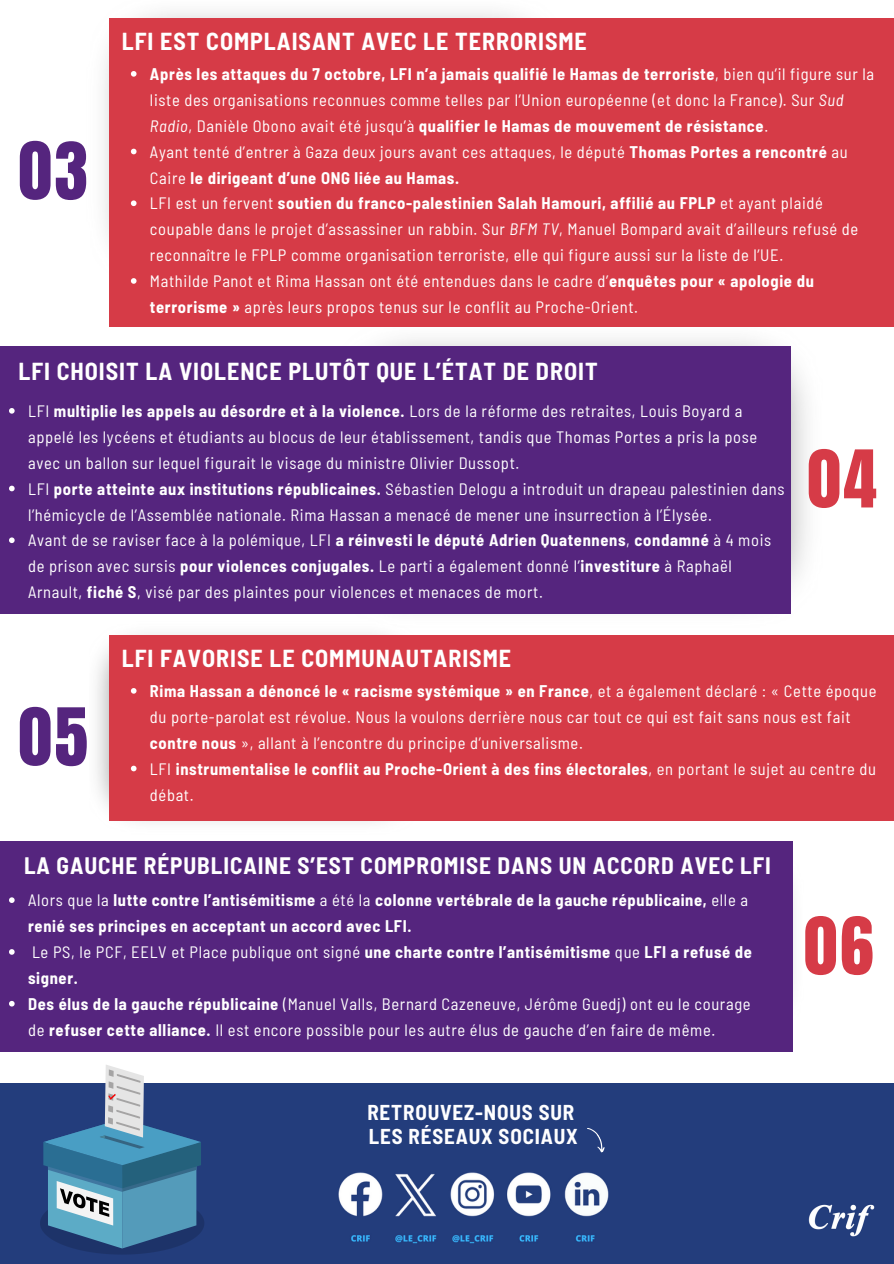
<style>
.page{position:relative;width:894px;height:1264px;background:#fff}
.page>*{position:absolute;margin:0;border:0;box-sizing:border-box;transform-origin:0 0}
.t1{font:67.5px "Anton";color:#d63b47}
.t2{font:67.5px "Anton";color:#55257e}
.t3{font:700 semi-condensed 24px "Barlow";letter-spacing:.04em;color:#fff}
.t4{font:700 semi-condensed 23.25px "Barlow";letter-spacing:.04em;color:#fff}
.t5{font:700 semi-condensed 21px/24.8px "Barlow";letter-spacing:.04em;color:#fefeff}
.t6{font:semi-condensed 16.5px/25.8px "Barlow";letter-spacing:.04em;color:#fff}
.t7{font:700 semi-condensed 16.5px/25.8px "Barlow";letter-spacing:.04em;color:#fff}
.s1{font-weight:700}
.s2{font-style:italic}
.s3{font-weight:400}
</style>
<div class="page">
<div style="left:0;top:1082px;width:893px;height:181px;background:#233d7c"></div>
<img style="left:808px;top:1204px;width:67px;height:33px">
<img style="left:338px;top:1172px;width:271px;height:72px">
<svg style="left:587px;top:1128px;width:18px;height:25px"></svg>
<img style="left:792px;top:843px;width:2px;height:195px">
<div style="left:0;top:840px;width:792px;height:211px;background:#55257e"></div>
<svg style="left:9px;top:897px;width:6px;height:6px"></svg>
<svg style="left:9px;top:949px;width:6px;height:5px"></svg>
<svg style="left:9px;top:1000px;width:6px;height:6px"></svg>
<svg style="left:40px;top:1065px;width:164px;height:189px"></svg>
<img style="left:326px;top:326px;width:498px;height:288px">
<div style="left:0;top:346px;width:790px;height:268px;background:#55257e"></div>
<svg style="left:9px;top:408px;width:6px;height:5px"></svg>
<svg style="left:9px;top:485px;width:6px;height:6px"></svg>
<svg style="left:9px;top:537px;width:6px;height:6px"></svg>
<img style="left:97px;top:634px;width:330px;height:188px">
<div style="left:109px;top:635px;width:784px;height:185px;background:#d63b47"></div>
<svg style="left:131px;top:688px;width:5px;height:5px"></svg>
<svg style="left:131px;top:765px;width:5px;height:6px"></svg>
<div style="left:109px;top:18px;width:784px;height:308px;background:#d63b47"></div>
<svg style="left:131px;top:71px;width:5px;height:6px"></svg>
<svg style="left:131px;top:149px;width:5px;height:5px"></svg>
<svg style="left:131px;top:200px;width:5px;height:6px"></svg>
<svg style="left:131px;top:278px;width:5px;height:6px"></svg>
<p class="t2" style="left:18px;top:122px;width:71px">03</p>
<h2 class="t3" style="left:122px;top:26px;width:466px">LFI EST COMPLAISANT AVEC LE TERRORISME</h2>
<p class="t6" style="left:150px;top:60px;width:725px"><span class="s1">Après les attaques du 7 octobre, LFI n’a jamais qualifié le Hamas de terroriste</span>, bien qu’il figure sur la liste des organisations reconnues comme telles par l’Union européenne (et donc la France). Sur <span class="s2">Sud<br>Radio</span>, Danièle Obono avait été jusqu’à <span class="s1">qualifier le Hamas de mouvement de résistance</span>.</p>
<p class="t6" style="left:150px;top:138px;width:699px">Ayant tenté d’entrer à Gaza deux jours avant ces attaques, le député <span class="s1">Thomas Portes a rencontré</span> au<br>Caire <span class="s1">le dirigeant d’une ONG liée au Hamas.</span></p>
<p class="t6" style="left:150px;top:190px;width:709px">LFI est un fervent <span class="s1">soutien du franco-palestinien Salah Hamouri, affilié au FPLP</span> et ayant plaidé coupable dans le projet d’assassiner un rabbin. Sur <span class="s2">BFM TV</span>, Manuel Bompard avait d’ailleurs refusé de reconnaître le FPLP comme organisation terroriste, elle qui figure aussi sur la liste de l’UE.</p>
<p class="t6" style="left:150px;top:267px;width:665px">Mathilde Panot et Rima Hassan ont été entendues dans le cadre d’<span class="s1">enquêtes pour « apologie du terrorisme »</span> après leurs propos tenus sur le conflit au Proche-Orient.</p>
<p class="t3" style="left:18px;top:356px;width:580px">LFI CHOISIT LA VIOLENCE PLUTÔT QUE L’ÉTAT DE DROIT</p>
<p class="t6" style="left:28px;top:397px;width:730px">LFI <span class="s1">multiplie les appels au désordre et à la violence.</span> Lors de la réforme des retraites, Louis Boyard a appelé les lycéens et étudiants au blocus de leur établissement, tandis que Thomas Portes a pris la pose avec un ballon sur lequel figurait le visage du ministre Olivier Dussopt.</p>
<p class="t6" style="left:28px;top:475px;width:757px">LFI <span class="s1">porte atteinte aux institutions républicaines.</span> Sébastien Delogu a introduit un drapeau palestinien dans l’hémicycle de l’Assemblée nationale. Rima Hassan a menacé de mener une insurrection à l’Élysée.</p>
<p class="t6" style="left:28px;top:527px;width:744px">Avant de se raviser face à la polémique, LFI <span class="s1">a réinvesti le député Adrien Quatennens</span>, <span class="s1">condamné</span> à 4 mois de prison avec sursis <span class="s1">pour violences conjugales.</span> Le parti a également donné l’<span class="s1">investiture</span> à Raphaël<br>Arnault, <span class="s1">fiché S</span>, visé par des plaintes pour violences et menaces de mort.</p>
<p class="t3" style="left:122px;top:643px;width:390px">LFI FAVORISE LE COMMUNAUTARISME</p>
<p class="t1" style="left:807px;top:430px;width:71px">04</p>
<p class="t2" style="left:18px;top:688px;width:71px">05</p>
<p class="t6" style="left:150px;top:677px;width:728px"><span class="s1">Rima Hassan a dénoncé le « racisme systémique » en France</span>, et a également déclaré : « Cette époque du porte-parolat est révolue. Nous la voulons derrière nous car tout ce qui est fait sans nous est fait <span class="s1">contre nous</span> », allant à l’encontre du principe d’universalisme.</p>
<p class="t7" style="left:150px;top:755px;width:727px"><span class="s3">LFI</span> instrumentalise le conflit au Proche-Orient à des fins électorales<span class="s3">, en portant le sujet au centre du débat.</span></p>
<h3 class="t4" style="left:24px;top:850px;width:748px">LA GAUCHE RÉPUBLICAINE S’EST COMPROMISE DANS UN ACCORD AVEC LFI</h3>
<p class="t7" style="left:28px;top:886px;width:721px"><span class="s3">Alors que la</span> lutte contre l’antisémitisme <span class="s3">a été la</span> colonne vertébrale de la gauche républicaine, <span class="s3">elle a </span>renié ses principes en acceptant un accord avec LFI.</p>
<p class="t7" style="left:28px;top:938px;width:725px"><span class="s3">Le PS, le PCF, EELV et Place publique ont signé</span> une charte contre l’antisémitisme <span class="s3">que</span> LFI a refusé de signer.</p>
<p class="t6" style="left:28px;top:990px;width:723px"><span class="s1">Des élus de la gauche républicaine</span> (Manuel Valls, Bernard Cazeneuve, Jérôme Guedj) ont eu le courage de <span class="s1">refuser cette alliance.</span> Il est encore possible pour les autre élus de gauche d’en faire de même.</p>
<p class="t5" style="left:367px;top:1098px;width:212px">RETROUVEZ-NOUS SUR<br>LES RÉSEAUX SOCIAUX</p>
<p class="t1" style="left:803px;top:897px;width:71px">06</p>
</div>
